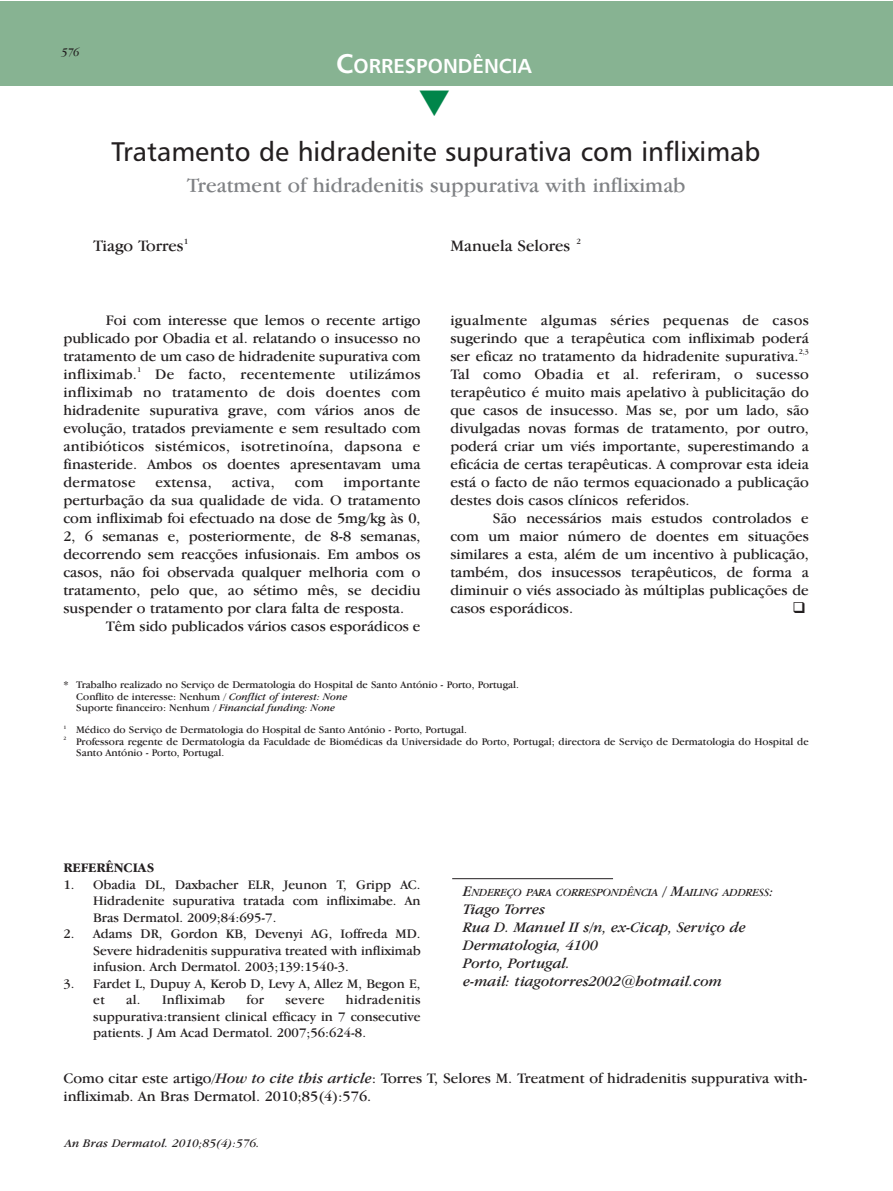
<style>
.page{position:relative;width:893px;height:1191px;background:#fff}
.page>*{position:absolute;margin:0;border:0;box-sizing:border-box;transform-origin:0 0}
.t1{font:27px "Humanist 777 BT Roman B";color:#231f20}
.t2{font:21px "Garamond IT Cby BT";color:#808285}
.t3{font:20.25px "Humanist 777 BT Bold B";color:#fff}
.t4{font:16.5px "Garamond IT Cby BT";color:#231f20}
.t5{font:15px/18px "Garamond IT Cby BT";color:#231f20;text-align:justify}
.t6{font:italic 15px/18px "Garamond IT Cby BT";color:#231f20}
.t7{font:15px "Garamond IT Cby BT";letter-spacing:.02em;color:#231f20}
.t8{font:13.5px/16.5px "Garamond IT Cby BT";color:#231f20;text-align:justify}
.t9{font:13.5px "Garamond IT Cby BT";letter-spacing:.02em;color:#231f20}
.t10{font:700 13.5px "Garamond IT Cby BT";color:#231f20}
.t11{font:italic 12px "Garamond IT Cby BT";letter-spacing:.015em;color:#231f20}
.t12{font:italic 12px "Garamond IT Cby BT";letter-spacing:.015em;color:#231f20;scale:.9 1}
.t13{font:italic 11.25px "Garamond IT Cby BT";color:#231f20}
.t14{font:10.5px/11.2px "Garamond IT Cby BT";color:#231f20}
.t15{font:8.25px "Garamond IT Cby BT";color:#231f20}
.t16{font:7.5px "Garamond IT Cby BT";color:#231f20}
.t17{font:5.25px "Garamond IT Cby BT";color:#231f20}
.s1{font-size:27px}
.s2{font-style:italic}
.s3{font-size:15px}
</style>
<div class="page">
<div style="left:0;top:1px;width:892px;height:85px;background:#87b392"></div>
<hr style="left:452px;top:878px;width:161px;height:1px;background:#231f20">
<p class="t12" style="left:62px;top:48px;width:21px">576</p>
<h3 class="t3" style="left:336px;top:58px;width:197px"><span class="s1">C</span>ORRESPONDÊNCIA</h3>
<h1 class="t1" style="left:112px;top:141px;width:650px">Tratamento de hidradenite supurativa com infliximab</h1>
<h2 class="t2" style="left:187px;top:178px;width:500px">Treatment of hidradenitis suppurativa with infliximab</h2>
<p class="t4" style="left:93px;top:240px;width:92px">Tiago Torres</p>
<p class="t15" style="left:184px;top:238px;width:6px">1</p>
<p class="t4" style="left:450px;top:240px;width:121px">Manuela Selores</p>
<p class="t15" style="left:577px;top:238px;width:6px">2</p>
<p class="t5" style="left:63px;top:312px;width:359px;text-indent:43px">Foi com interesse que lemos o recente artigo publicado por Obadia et al. relatando o insucesso no tratamento de um caso de hidradenite supurativa com infliximab.</p>
<p class="t16" style="left:137px;top:367px;width:6px">1</p>
<p class="t5" style="left:63px;top:366px;width:359px;text-indent:92px">De facto, recentemente utilizámos infliximab no tratamento de dois doentes com hidradenite supurativa grave, com vários anos de evolução, tratados previamente e sem resultado com antibióticos sistémicos, isotretinoína, dapsona e finasteride. Ambos os doentes apresentavam uma dermatose</p>
<p class="t5" style="left:63px;top:474px;width:359px;text-indent:280px">importante perturbação da sua qualidade de vida. O tratamento com infliximab foi efectuado na dose de 5mg/kg às 0, 2, 6 semanas e, posteriormente, de 8-8 semanas, decorrendo sem reacções infusionais. Em ambos os casos, não foi observada qualquer melhoria com o tratamento, pelo que, ao sétimo mês, se decidiu suspender o tratamento por clara falta de resposta.</p>
<p class="t5" style="left:106px;top:618px;width:316px">Têm sido publicados vários casos esporádicos e</p>
<p class="t7" style="left:156px;top:477px;width:58px">extensa,</p>
<p class="t5" style="left:232px;top:474px;width:45px">activa,</p>
<p class="t5" style="left:295px;top:474px;width:31px">com</p>
<p class="t5" style="left:450px;top:312px;width:360px">igualmente algumas séries pequenas de casos sugerindo que a terapêutica com infliximab poderá ser eficaz no tratamento da hidradenite supurativa.</p>
<p class="t16" style="left:799px;top:349px;width:12px">2,3</p>
<p class="t5" style="left:450px;top:366px;width:360px">Tal como Obadia et al. referiram, o sucesso terapêutico é muito mais apelativo à publicitação do que casos de insucesso. Mas se, por um lado, são divulgadas novas formas de tratamento, por outro, poderá criar um viés importante, superestimando a eficácia de certas terapêuticas. A comprovar esta ideia está o facto de não termos equacionado a publicação destes dois casos clínicos referidos.</p>
<p class="t5" style="left:450px;top:510px;width:360px;text-indent:43px">São necessários mais estudos controlados e com um maior número de doentes em situações similares a esta, além de um incentivo à publicação, também, dos insucessos terapêuticos, de forma a diminuir o viés associado às múltiplas publicações de casos esporádicos.</p>
<p class="t14" style="left:76px;top:680px;width:444px;text-indent:-13px">* Trabalho realizado no Serviço de Dermatologia do Hospital de Santo António - Porto, Portugal.<br>Conflito de interesse: Nenhum / <span class="s2">Conflict of interest: None<br></span>Suporte financeiro: Nenhum / <span class="s2">Financial funding: None</span></p>
<p class="t17" style="left:63px;top:725px;width:4px">1</p>
<p class="t14" style="left:76px;top:725px;width:392px">Médico do Serviço de Dermatologia do Hospital de Santo António - Porto, Portugal.</p>
<p class="t17" style="left:63px;top:736px;width:4px">2</p>
<p class="t14" style="left:76px;top:736px;width:734px">Professora regente de Dermatologia da Faculdade de Biomédicas da Universidade do Porto, Portugal; directora de Serviço de Dermatologia do Hospital de<br>Santo António - Porto, Portugal.</p>
<p class="t10" style="left:63px;top:863px;width:92px">REFERÊNCIAS</p>
<p class="t8" style="left:93px;top:877px;width:329px;text-indent:-30px">1. Obadia DL, Daxbacher ELR, Jeunon T, Gripp AC.<br>Hidradenite supurativa tratada com infliximabe. An Bras Dermatol. 2009;84:695-7.</p>
<p class="t8" style="left:93px;top:927px;width:329px;text-indent:-30px">2. Adams DR, Gordon KB, Devenyi AG, Ioffreda MD.<br>Severe hidradenitis suppurativa treated with infliximab infusion. Arch Dermatol. 2003;139:1540-3.</p>
<p class="t8" style="left:93px;top:976px;width:329px;text-indent:-30px">3. Fardet L, Dupuy A, Kerob D, Levy A, Allez M, Begon E, et</p>
<p class="t8" style="left:93px;top:993px;width:329px;text-indent:253px">hidradenitis suppurativa:transient clinical efficacy in 7 consecutive patients. J Am Acad Dermatol. 2007;56:624-8.</p>
<p class="t9" style="left:126px;top:995px;width:100px">al. Infliximab</p>
<p class="t8" style="left:246px;top:993px;width:19px">for</p>
<p class="t8" style="left:285px;top:993px;width:41px">severe</p>
<p class="t13" style="left:463px;top:888px;width:312px"><span class="s3">E</span>NDEREÇO PARA CORRESPONDÊNCIA <span class="s3">/ M</span>AILING ADDRESS<span class="s3">:</span></p>
<p class="t6" style="left:463px;top:901px;width:284px">Tiago Torres<br>Rua D. Manuel II s/n, ex-Cicap, Serviço de<br>Dermatologia, 4100<br>Porto, Portugal.<br>e-mail: tiagotorres2002@hotmail.com</p>
<p class="t5" style="left:64px;top:1070px;width:745px">Como citar este artigo/<span class="s2">How to cite this article</span>: Torres T, Selores M. Treatment of hidradenitis suppurativa with&shy;infliximab. An Bras Dermatol. 2010;85(4):576.</p>
<p class="t11" style="left:65px;top:1138px;width:197px">An Bras Dermatol. 2010;85(4):576.</p>
</div>
